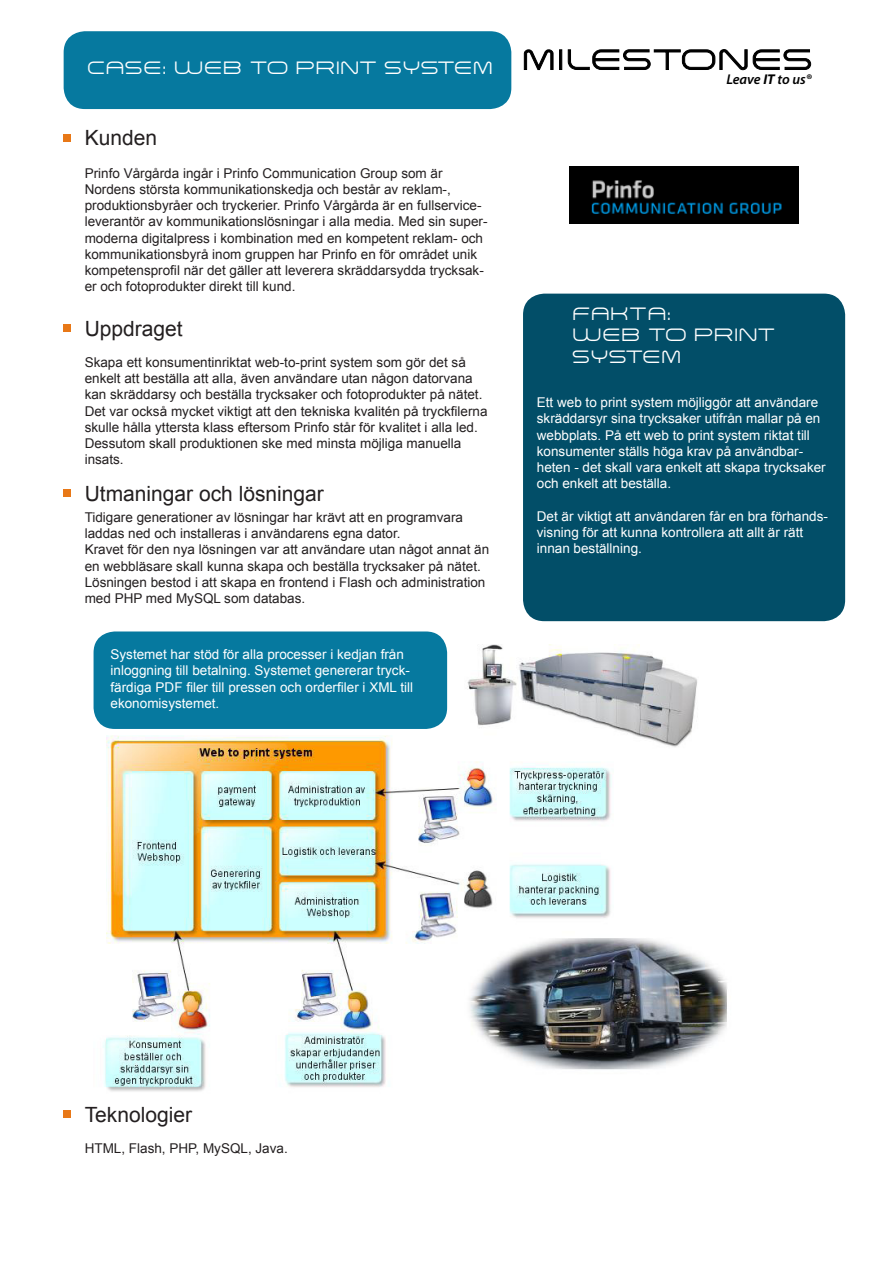
<style>
.page{position:relative;width:893px;height:1263px;background:#fff}
.page>*{position:absolute;margin:0;border:0;box-sizing:border-box;transform-origin:0 0}
.t1{font:21px "Arial";color:#231f20}
.t2{font:18px/21.6px "Arkitech";color:#fff}
.t3{font:italic 600 14.25px "Myriad Pro";color:#000}
.t4{font:13.5px/16.2px "Arial";color:#231f20}
.t5{font:13.5px/16.2px "Arial";color:#fff}
.s1{font-weight:700}
</style>
<div class="page">
<div style="left:523px;top:294px;width:322px;height:327px;background:#024e68;border-radius:21px"></div>
<div style="left:64px;top:31px;width:447px;height:78px;background:#06799f;border-radius:21px"></div>
<div style="left:64px;top:324px;width:7px;height:8px;background:#e87817"></div>
<div style="left:64px;top:134px;width:7px;height:8px;background:#e87817"></div>
<div style="left:64px;top:489px;width:7px;height:8px;background:#e87817"></div>
<div style="left:64px;top:1111px;width:7px;height:7px;background:#e87817"></div>
<img style="left:569px;top:167px;width:230px;height:56px">
<img style="left:94px;top:631px;width:633px;height:461px">
<svg style="left:524px;top:49px;width:30px;height:21px"></svg>
<div style="left:559px;top:49px;width:3px;height:21px;background:#000;border:1px solid #000"></div>
<svg style="left:568px;top:49px;width:243px;height:22px"></svg>
<div style="left:94px;top:631px;width:353px;height:98px;background:#06799f;border-radius:21px"></div>
<p class="t2" style="left:87px;top:56px;width:408px">CASE: WEB TO PRINT SYSTEM</p>
<p class="t1" style="left:85px;top:124px;width:74px">Kunden</p>
<p class="t4" style="left:85px;top:165px;width:404px">Prinfo Vårgårda ingår i Prinfo Communication Group som är Nordens största kommunikationskedja och består av reklam-, produktionsbyråer och tryckerier. Prinfo Vårgårda är en fullservice&shy;leverantör av kommunikationslösningar i alla media. Med sin super&shy;moderna digitalpress i kombination med en kompetent reklam- och kommunikationsbyrå inom gruppen har Prinfo en för området unik kompetensprofil när det gäller att leverera skräddarsydda trycksak&shy;er och fotoprodukter direkt till kund.</p>
<p class="t1" style="left:85px;top:314px;width:100px">Uppdraget</p>
<p class="t4" style="left:85px;top:354px;width:404px">Skapa ett konsumentinriktat web-to-print system som gör det så enkelt att beställa att alla, även användare utan någon datorvana kan skräddarsy och beställa trycksaker och fotoprodukter på nätet.<br>Det var också mycket viktigt att den tekniska kvalitén på tryckfilerna skulle hålla yttersta klass eftersom Prinfo står för kvalitet i alla led.<br>Dessutom skall produktionen ske med minsta möjliga manuella insats.</p>
<p class="t1" style="left:85px;top:480px;width:241px">Utmaningar och lösningar</p>
<p class="t4" style="left:85px;top:509px;width:380px">Tidigare generationer av lösningar har krävt att en programvara laddas ned och installeras i användarens egna dator.</p>
<p class="t4" style="left:85px;top:542px;width:406px">Kravet för den nya lösningen var att användare utan något annat än en webbläsare skall kunna skapa och beställa trycksaker på nätet.<br>Lösningen bestod i att skapa en frontend i Flash och administration med PHP med MySQL som databas.</p>
<p class="t5" style="left:111px;top:646px;width:304px">Systemet har stöd för alla processer i kedjan från inloggning till betalning. Systemet genererar tryck&shy;färdiga PDF filer till pressen och orderfiler i XML till ekonomisystemet.</p>
<p class="t3" style="left:726px;top:72px;width:87px">Leave <span class="s1">IT</span> to us®</p>
<p class="t2" style="left:572px;top:302px;width:101px">FAKTA:</p>
<p class="t2" style="left:572px;top:324px;width:205px">WEB TO PRINT<br>SYSTEM</p>
<p class="t5" style="left:537px;top:394px;width:290px">Ett web to print system möjliggör att användare skräddarsyr sina trycksaker utifrån mallar på en webbplats. På ett web to print system riktat till konsumenter ställs höga krav på användbar&shy;heten - det skall vara enkelt att skapa trycksaker och enkelt att beställa.</p>
<p class="t5" style="left:537px;top:508px;width:293px">Det är viktigt att användaren får en bra förhands&shy;visning för att kunna kontrollera att allt är rätt innan beställning.</p>
<p class="t1" style="left:85px;top:1101px;width:109px">Teknologier</p>
<p class="t4" style="left:85px;top:1141px;width:205px">HTML, Flash, PHP, MySQL, Java.</p>
</div>
